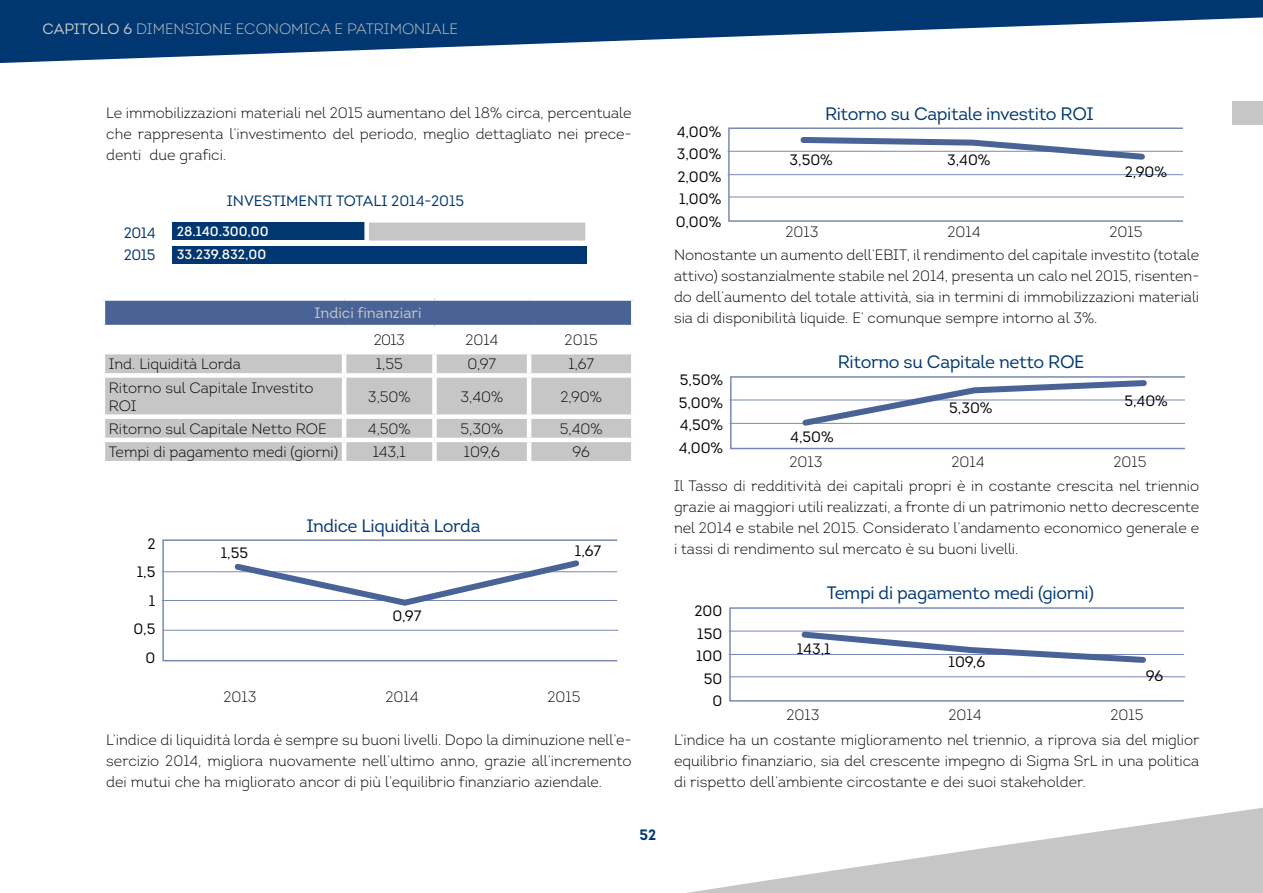
<style>
.page{position:relative;width:1263px;height:893px;background:#fff}
.page>*{position:absolute;margin:0;border:0;box-sizing:border-box;transform-origin:0 0}
.t1{font:18px "Intro";letter-spacing:-.02em;color:#003770}
.t2{font:300 15px/21px "Intro";color:#000;text-align:justify}
.t3{font:15px/22.5px "Intro";color:#000;text-align:right}
.t4{font:300 15px "Intro";color:#c6c6c6}
.t5{font:15px "Intro Book Caps";color:#003770}
.t6{font:15px "Intro";color:#c6c6c6}
.t7{font:15px/22.5px "Intro";letter-spacing:-.03em;color:#003770}
.t8{font:700 15px "Intro";color:#003770}
.t9{font:13.5px/22.4px "Intro";color:#fff}
.s1{font-weight:400}
</style>
<div class="page">
<svg style="left:516px;top:629px;width:747px;height:264px"></svg>
<svg style="left:0;top:0;width:1263px;height:63px;fill:#003770"></svg>
<div style="left:173px;top:223px;width:326px;height:17px;background:#003770"></div>
<div style="left:364px;top:218px;width:226px;height:27px;background:#c6c6c6;border:4px solid #fff"></div>
<div style="left:173px;top:246px;width:414px;height:17px;background:#003770"></div>
<div style="left:103px;top:298px;width:530px;height:29px;background:#4a6396"></div>
<div style="left:105px;top:354px;width:526px;height:107px;background:#c6c6c6"></div>
<div style="left:101px;top:296px;width:243px;height:5px;background:#fff"></div>
<hr style="left:101px;top:301px;width:4px;height:24px;background:#fff">
<div style="left:344px;top:296px;width:90px;height:5px;background:#fff"></div>
<div style="left:434px;top:296px;width:95px;height:5px;background:#fff"></div>
<div style="left:529px;top:296px;width:106px;height:5px;background:#fff"></div>
<hr style="left:631px;top:301px;width:4px;height:24px;background:#fff">
<hr style="left:101px;top:325px;width:243px;height:4px;background:#fff">
<hr style="left:344px;top:325px;width:90px;height:4px;background:#fff">
<hr style="left:434px;top:325px;width:95px;height:4px;background:#fff">
<hr style="left:529px;top:325px;width:106px;height:4px;background:#fff">
<hr style="left:342px;top:354px;width:4px;height:19px;background:#fff">
<div style="left:432px;top:354px;width:5px;height:19px;background:#fff"></div>
<hr style="left:527px;top:354px;width:4px;height:19px;background:#fff">
<div style="left:101px;top:373px;width:243px;height:5px;background:#fff"></div>
<div style="left:344px;top:373px;width:90px;height:5px;background:#fff"></div>
<hr style="left:342px;top:378px;width:4px;height:36px;background:#fff">
<div style="left:434px;top:373px;width:95px;height:5px;background:#fff"></div>
<div style="left:432px;top:378px;width:5px;height:36px;background:#fff"></div>
<div style="left:529px;top:373px;width:106px;height:5px;background:#fff"></div>
<hr style="left:527px;top:378px;width:4px;height:36px;background:#fff">
<div style="left:101px;top:414px;width:243px;height:5px;background:#fff"></div>
<div style="left:344px;top:414px;width:90px;height:5px;background:#fff"></div>
<hr style="left:342px;top:419px;width:4px;height:19px;background:#fff">
<div style="left:434px;top:414px;width:95px;height:5px;background:#fff"></div>
<div style="left:432px;top:419px;width:5px;height:19px;background:#fff"></div>
<div style="left:529px;top:414px;width:106px;height:5px;background:#fff"></div>
<hr style="left:527px;top:419px;width:4px;height:19px;background:#fff">
<hr style="left:101px;top:438px;width:243px;height:4px;background:#fff">
<hr style="left:344px;top:438px;width:90px;height:4px;background:#fff">
<hr style="left:342px;top:442px;width:4px;height:19px;background:#fff">
<hr style="left:434px;top:438px;width:95px;height:4px;background:#fff">
<div style="left:432px;top:442px;width:5px;height:19px;background:#fff"></div>
<hr style="left:529px;top:438px;width:106px;height:4px;background:#fff">
<hr style="left:527px;top:442px;width:4px;height:19px;background:#fff">
<div style="left:162px;top:539px;width:456px;height:122px;border:2px solid #7a88b3"></div>
<hr style="left:162px;top:571px;width:455px;height:1px;background:#7a88b3">
<hr style="left:162px;top:600px;width:455px;height:1px;background:#7a88b3">
<svg style="left:231px;top:560px;width:352px;height:46px"></svg>
<hr style="left:163px;top:630px;width:455px;height:1px;background:#7a88b3">
<div style="left:728px;top:127px;width:456px;height:95px;border:2px solid #7a88b3"></div>
<hr style="left:728px;top:151px;width:455px;height:1px;background:#7a88b3">
<hr style="left:728px;top:174px;width:455px;height:1px;background:#7a88b3">
<svg style="left:797px;top:137px;width:351px;height:23px"></svg>
<hr style="left:729px;top:197px;width:455px;height:1px;background:#7a88b3">
<div style="left:730px;top:376px;width:456px;height:73px;border:2px solid #7a88b3"></div>
<hr style="left:729px;top:400px;width:456px;height:1px;background:#7a88b3">
<hr style="left:729px;top:423px;width:456px;height:1px;background:#7a88b3">
<svg style="left:798px;top:377px;width:352px;height:49px"></svg>
<div style="left:729px;top:607px;width:456px;height:95px;border:2px solid #7a88b3"></div>
<hr style="left:729px;top:631px;width:455px;height:1px;background:#7a88b3">
<hr style="left:729px;top:654px;width:455px;height:1px;background:#7a88b3">
<svg style="left:798px;top:629px;width:351px;height:37px"></svg>
<hr style="left:730px;top:676px;width:455px;height:1px;background:#7a88b3">
<div style="left:1232px;top:101px;width:31px;height:23px;background:#c6c6c6"></div>
<p class="t4" style="left:43px;top:20px;width:417px"><span class="s1">CAPITOLO 6</span> DIMENSIONE ECONOMICA E PATRIMONIALE</p>
<p class="t2" style="left:106px;top:102px;width:527px">Le immobilizzazioni materiali nel 2015 aumentano del 18% circa, percentuale che rappresenta l’investimento del periodo, meglio dettagliato nei prece&shy;denti due grafici.</p>
<p class="t5" style="left:227px;top:192px;width:239px">INVESTIMENTI TOTALI 2014-2015</p>
<p class="t7" style="left:124px;top:222px;width:33px">2014<br>2015</p>
<p class="t9" style="left:177px;top:221px;width:93px">28.140.300,00<br>33.239.832,00</p>
<p class="t6" style="left:315px;top:304px;width:108px">Indici finanziari</p>
<p class="t2" style="left:374px;top:329px;width:33px">2013</p>
<p class="t2" style="left:465px;top:329px;width:34px">2014</p>
<p class="t2" style="left:565px;top:329px;width:35px">2015</p>
<p class="t2" style="left:109px;top:354px;width:134px">Ind. Liquidità Lorda</p>
<p class="t2" style="left:376px;top:354px;width:28px">1,55</p>
<p class="t2" style="left:467px;top:354px;width:30px">0,97</p>
<p class="t2" style="left:568px;top:354px;width:27px">1,67</p>
<p class="t2" style="left:109px;top:378px;width:206px;line-height:18px">Ritorno sul Capitale Investito<br>ROI</p>
<p class="t2" style="left:368px;top:386px;width:44px">3,50%</p>
<p class="t2" style="left:460px;top:386px;width:44px">3,40%</p>
<p class="t2" style="left:560px;top:386px;width:43px">2,90%</p>
<p class="t2" style="left:109px;top:418px;width:219px">Ritorno sul Capitale Netto ROE</p>
<p class="t2" style="left:368px;top:418px;width:44px">4,50%</p>
<p class="t2" style="left:460px;top:418px;width:44px">5,30%</p>
<p class="t2" style="left:560px;top:418px;width:44px">5,40%</p>
<p class="t2" style="left:109px;top:441px;width:231px">Tempi di pagamento medi (giorni)</p>
<p class="t2" style="left:373px;top:441px;width:35px">143,1</p>
<p class="t2" style="left:464px;top:441px;width:38px">109,6</p>
<p class="t2" style="left:572px;top:441px;width:19px">96</p>
<p class="t3" style="left:133px;top:529px;width:23px;line-height:28.5px">2<br>1,5<br>1<br>0,5<br>0</p>
<p class="t3" style="left:221px;top:541px;width:29px">1,55</p>
<p class="t1" style="left:306px;top:514px;width:176px">Indice Liquidità Lorda</p>
<p class="t3" style="left:392px;top:604px;width:31px">0,97</p>
<p class="t3" style="left:575px;top:540px;width:28px">1,67</p>
<p class="t2" style="left:224px;top:686px;width:35px">2013</p>
<p class="t2" style="left:386px;top:686px;width:34px">2014</p>
<p class="t2" style="left:548px;top:686px;width:35px">2015</p>
<p class="t2" style="left:106px;top:729px;width:527px">L’indice di liquidità lorda è sempre su buoni livelli. Dopo la diminuzione nell’e&shy;sercizio 2014, migliora nuovamente nell’ultimo anno, grazie all’incremento dei mutui che ha migliorato ancor di più l’equilibrio finanziario aziendale.</p>
<p class="t8" style="left:639px;top:826px;width:18px">52</p>
<p class="t3" style="left:676px;top:120px;width:47px;text-align:justify">4,00% 3,00% 2,00% 1,00% 0,00%</p>
<p class="t1" style="left:825px;top:102px;width:270px">Ritorno su Capitale investito ROI</p>
<p class="t3" style="left:789px;top:148px;width:45px">3,50%</p>
<p class="t3" style="left:947px;top:148px;width:45px">3,40%</p>
<p class="t3" style="left:1125px;top:161px;width:44px">2,90%</p>
<p class="t2" style="left:785px;top:222px;width:35px">2013</p>
<p class="t2" style="left:947px;top:222px;width:34px">2014</p>
<p class="t2" style="left:1109px;top:222px;width:35px">2015</p>
<p class="t2" style="left:674px;top:244px;width:527px">Nonostante un aumento dell’EBIT, il rendimento del capitale investito (totale attivo) sostanzialmente stabile nel 2014, presenta un calo nel 2015, risenten&shy;do dell’aumento del totale attività, sia in termini di immobilizzazioni materiali sia di disponibilità liquide. E’ comunque sempre intorno al 3%.</p>
<p class="t3" style="left:679px;top:369px;width:46px;text-align:justify">5,50% 5,00% 4,50% 4,00%</p>
<p class="t1" style="left:838px;top:351px;width:248px">Ritorno su Capitale netto ROE</p>
<p class="t3" style="left:790px;top:426px;width:45px">4,50%</p>
<p class="t3" style="left:949px;top:397px;width:45px">5,30%</p>
<p class="t3" style="left:1124px;top:389px;width:45px">5,40%</p>
<p class="t2" style="left:789px;top:451px;width:35px">2013</p>
<p class="t2" style="left:951px;top:451px;width:34px">2014</p>
<p class="t2" style="left:1113px;top:451px;width:35px">2015</p>
<p class="t2" style="left:674px;top:475px;width:527px">Il Tasso di redditività dei capitali propri è in costante crescita nel triennio grazie ai maggiori utili realizzati, a fronte di un patrimonio netto decrescente nel 2014 e stabile nel 2015. Considerato l’andamento economico generale e i tassi di rendimento sul mercato è su buoni livelli.</p>
<p class="t3" style="left:694px;top:600px;width:29px">200<br>150<br>100<br>50<br>0</p>
<p class="t1" style="left:827px;top:582px;width:269px">Tempi di pagamento medi (giorni)</p>
<p class="t3" style="left:797px;top:638px;width:35px">143,1</p>
<p class="t3" style="left:948px;top:650px;width:38px">109,6</p>
<p class="t3" style="left:1146px;top:664px;width:19px">96</p>
<p class="t2" style="left:786px;top:705px;width:35px">2013</p>
<p class="t2" style="left:948px;top:705px;width:34px">2014</p>
<p class="t2" style="left:1110px;top:705px;width:35px">2015</p>
<p class="t2" style="left:674px;top:729px;width:527px">L’indice ha un costante miglioramento nel triennio, a riprova sia del miglior equilibrio finanziario, sia del crescente impegno di Sigma SrL in una politica di rispetto dell’ambiente circostante e dei suoi stakeholder.</p>
</div>
